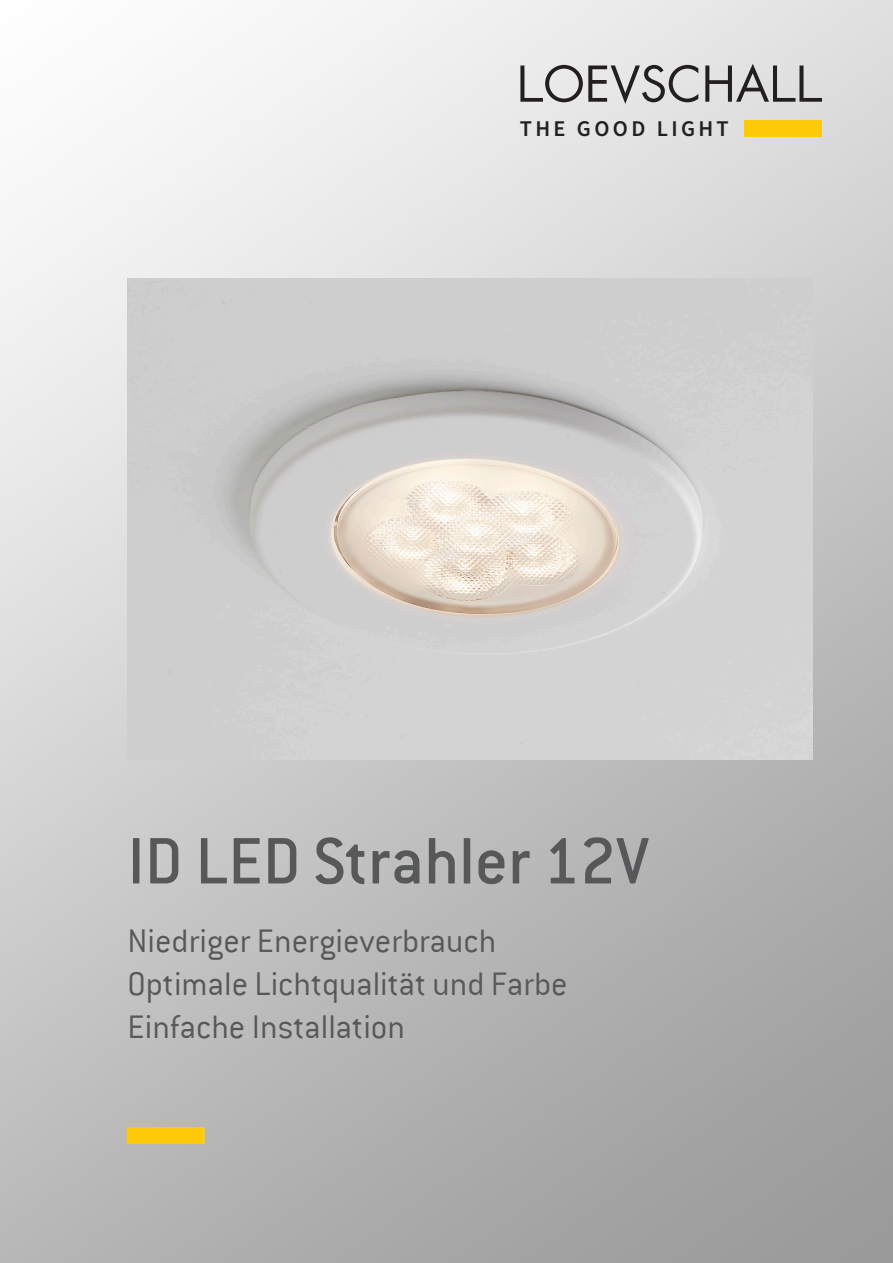
<style>
.page{position:relative;width:893px;height:1263px;background:#fff}
.page>*{position:absolute;margin:0;border:0;box-sizing:border-box;transform-origin:0 0}
.t1{font:500 72px "Conduit ITC";color:#57585a}
.t2{font:300 36px "Conduit ITC";color:#57585a}
.t3{font:600 22.5px "Source Sans Pro";letter-spacing:.15em;color:#231f20}
</style>
<div class="page">
<img style="left:0;top:0;width:893px;height:1263px">
<svg style="left:520px;top:65px;width:178px;height:39px;background:#b4b3b3"></svg>
<svg style="left:705px;top:64px;width:117px;height:38px;background:#b0afaf"></svg>
<div style="left:744px;top:120px;width:78px;height:17px;background:#feca0a"></div>
<div style="left:128px;top:1127px;width:77px;height:16px;background:#feca0a"></div>
<img style="left:128px;top:279px;width:684px;height:480px">
<p class="t3" style="left:520px;top:114px;width:211px">THE GOOD LIGHT</p>
<p class="t1" style="left:128px;top:820px;width:523px">ID LED Strahler 12V</p>
<p class="t2" style="left:128px;top:921px;width:370px">Niedriger Energieverbrauch</p>
<p class="t2" style="left:128px;top:964px;width:442px">Optimale Lichtqualität und Farbe</p>
<p class="t2" style="left:128px;top:1007px;width:279px">Einfache Installation</p>
</div>
